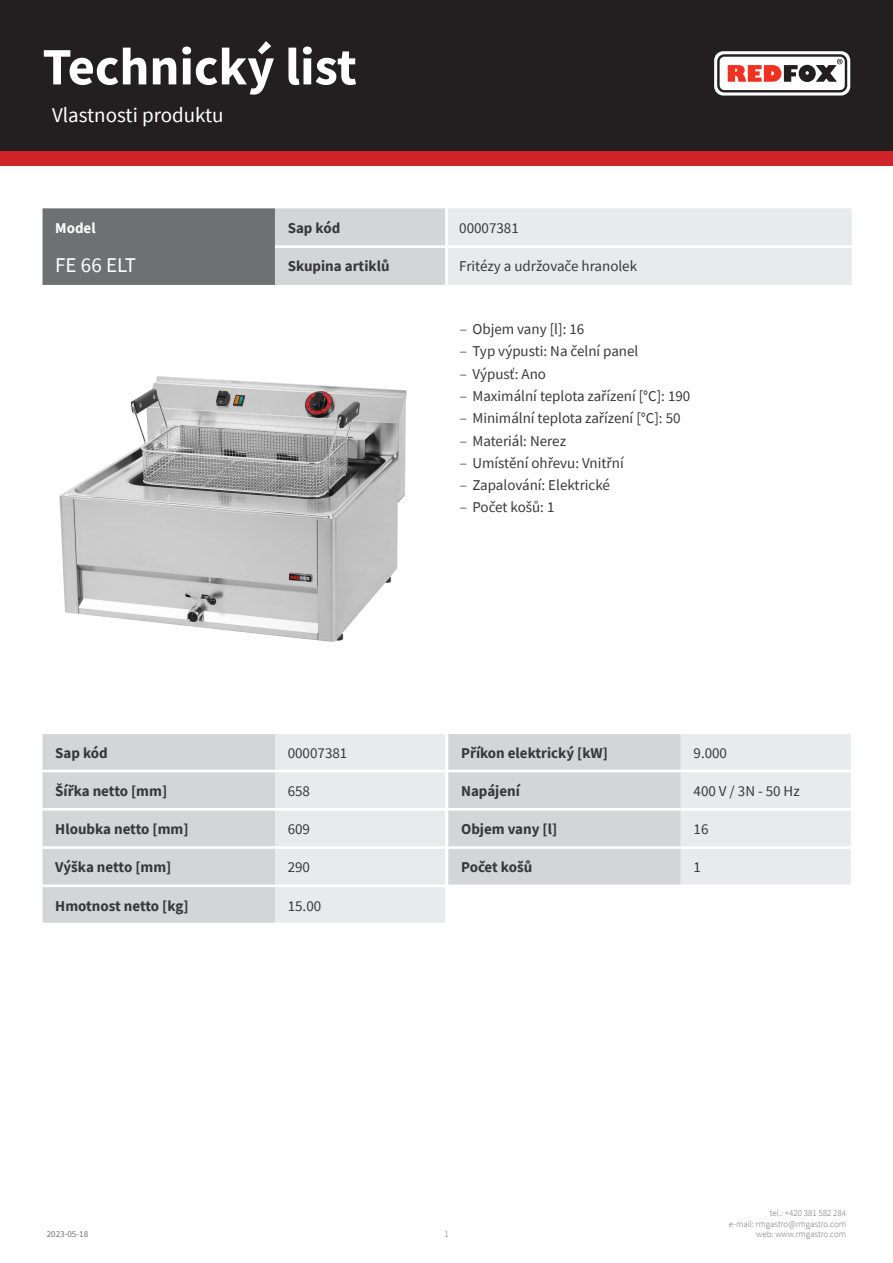
<style>
.page{position:relative;width:893px;height:1263px;background:#fff}
.page>*{position:absolute;margin:0;border:0;box-sizing:border-box;transform-origin:0 0}
.t1{font:700 52.5px "Source Sans Pro";color:#fff}
.kapitola{font:21px "Source Sans Pro";color:#fff}
.tabulka_-_headline{font:21px "Source Sans Pro";color:#fff}
.tabulka_-_text{font:15px "Source Sans Pro";color:#383839}
.tabulka_-_text-2{font:700 15px "Source Sans Pro";color:#383839}
.tabulka_-_text-3{font:700 15px "Source Sans Pro";color:#fff}
.t2{font:300 9px/10.8px "Source Sans Pro";color:#6f7073;text-align:right}
.t3{font:9px "Source Sans Pro";color:#6f7073}
.s1{font-weight:300}
</style>
<div class="page">
<div style="left:0;top:0;width:893px;height:166px;background:#d1232a"></div>
<div style="left:0;top:0;width:893px;height:151px;background:#231f20"></div>
<svg style="left:714px;top:51px;width:136px;height:45px"></svg>
<img style="left:59px;top:376px;width:348px;height:266px">
<svg style="left:43px;top:734px;width:808px;height:189px;background:#e1e2e3"></svg>
<hr style="left:448px;top:770px;width:233px;height:2px;background:#fff">
<hr style="left:681px;top:770px;width:170px;height:2px;background:#fff">
<hr style="left:448px;top:808px;width:233px;height:2px;background:#fff">
<hr style="left:681px;top:808px;width:170px;height:2px;background:#fff">
<hr style="left:448px;top:846px;width:233px;height:3px;background:#fff">
<hr style="left:681px;top:846px;width:170px;height:3px;background:#fff">
<hr style="left:448px;top:884px;width:233px;height:3px;background:#fff">
<hr style="left:681px;top:884px;width:170px;height:3px;background:#fff">
<svg style="left:43px;top:208px;width:809px;height:77px;background:#c0c1c3"></svg>
<hr style="left:445px;top:208px;width:3px;height:37px;background:#fff">
<hr style="left:275px;top:245px;width:171px;height:3px;background:#fff">
<hr style="left:446px;top:245px;width:406px;height:3px;background:#fff">
<hr style="left:445px;top:248px;width:3px;height:37px;background:#fff">
<h1 class="t1" style="left:43px;top:31px;width:316px">Technický list</h1>
<p class="kapitola" style="left:52px;top:101px;width:173px">Vlastnosti produktu</p>
<p class="tabulka_-_text-3" style="left:55px;top:218px;width:42px">Model</p>
<p class="tabulka_-_text-2" style="left:288px;top:218px;width:54px">Sap kód</p>
<p class="tabulka_-_text" style="left:459px;top:219px;width:61px">00007381</p>
<p class="tabulka_-_headline" style="left:55px;top:251px;width:82px">FE 66 ELT</p>
<p class="tabulka_-_text-2" style="left:288px;top:256px;width:103px">Skupina artiklů</p>
<p class="tabulka_-_text" style="left:459px;top:257px;width:179px">Fritézy a udržovače hranolek</p>
<p class="tabulka_-_text-2" style="left:55px;top:742px;width:54px">Sap kód</p>
<p class="tabulka_-_text" style="left:288px;top:743px;width:61px">00007381</p>
<p class="tabulka_-_text-2" style="left:55px;top:781px;width:113px">Šířka netto [mm]</p>
<p class="tabulka_-_text" style="left:288px;top:781px;width:24px">658</p>
<p class="tabulka_-_text-2" style="left:55px;top:819px;width:135px">Hloubka netto [mm]</p>
<p class="tabulka_-_text" style="left:288px;top:819px;width:24px">609</p>
<p class="tabulka_-_text-2" style="left:55px;top:857px;width:118px">Výška netto [mm]</p>
<p class="tabulka_-_text" style="left:288px;top:858px;width:24px">290</p>
<p class="tabulka_-_text-2" style="left:55px;top:895px;width:135px">Hmotnost netto [kg]</p>
<p class="tabulka_-_text" style="left:288px;top:896px;width:35px">15.00</p>
<p class="tabulka_-_text" style="left:460px;top:320px;width:126px"><span class="s1">–</span> Objem vany [l]: 16</p>
<p class="tabulka_-_text" style="left:460px;top:342px;width:180px"><span class="s1">–</span> Typ výpusti: Na čelní panel</p>
<p class="tabulka_-_text" style="left:460px;top:364px;width:88px"><span class="s1">–</span> Výpusť: Ano</p>
<p class="tabulka_-_text" style="left:460px;top:386px;width:232px"><span class="s1">–</span> Maximální teplota zařízení [°C]: 190</p>
<p class="tabulka_-_text" style="left:460px;top:409px;width:222px"><span class="s1">–</span> Minimální teplota zařízení [°C]: 50</p>
<p class="tabulka_-_text" style="left:460px;top:431px;width:108px"><span class="s1">–</span> Materiál: Nerez</p>
<p class="tabulka_-_text" style="left:460px;top:453px;width:165px"><span class="s1">–</span> Umístění ohřevu: Vnitřní</p>
<p class="tabulka_-_text" style="left:460px;top:475px;width:152px"><span class="s1">–</span> Zapalování: Elektrické</p>
<p class="tabulka_-_text" style="left:460px;top:498px;width:96px"><span class="s1">–</span> Počet košů: 1</p>
<p class="tabulka_-_text-2" style="left:461px;top:742px;width:148px">Příkon elektrický [kW]</p>
<p class="tabulka_-_text" style="left:693px;top:743px;width:35px">9.000</p>
<p class="tabulka_-_text-2" style="left:461px;top:781px;width:60px">Napájení</p>
<p class="tabulka_-_text" style="left:693px;top:781px;width:108px">400 V / 3N - 50 Hz</p>
<p class="tabulka_-_text-2" style="left:461px;top:819px;width:98px">Objem vany [l]</p>
<p class="tabulka_-_text" style="left:693px;top:819px;width:16px">16</p>
<p class="tabulka_-_text-2" style="left:461px;top:857px;width:73px">Počet košů</p>
<p class="tabulka_-_text" style="left:693px;top:858px;width:9px">1</p>
<p class="t3" style="left:47px;top:1229px;width:43px">2023-05-18</p>
<p class="t2" style="left:444px;top:1229px;width:6px">1</p>
<p class="t2" style="left:729px;top:1207px;width:119px">tel.: +420 381 582 284<br>e-mail: rmgastro@rmgastro.com web: www.rmgastro.com</p>
</div>
